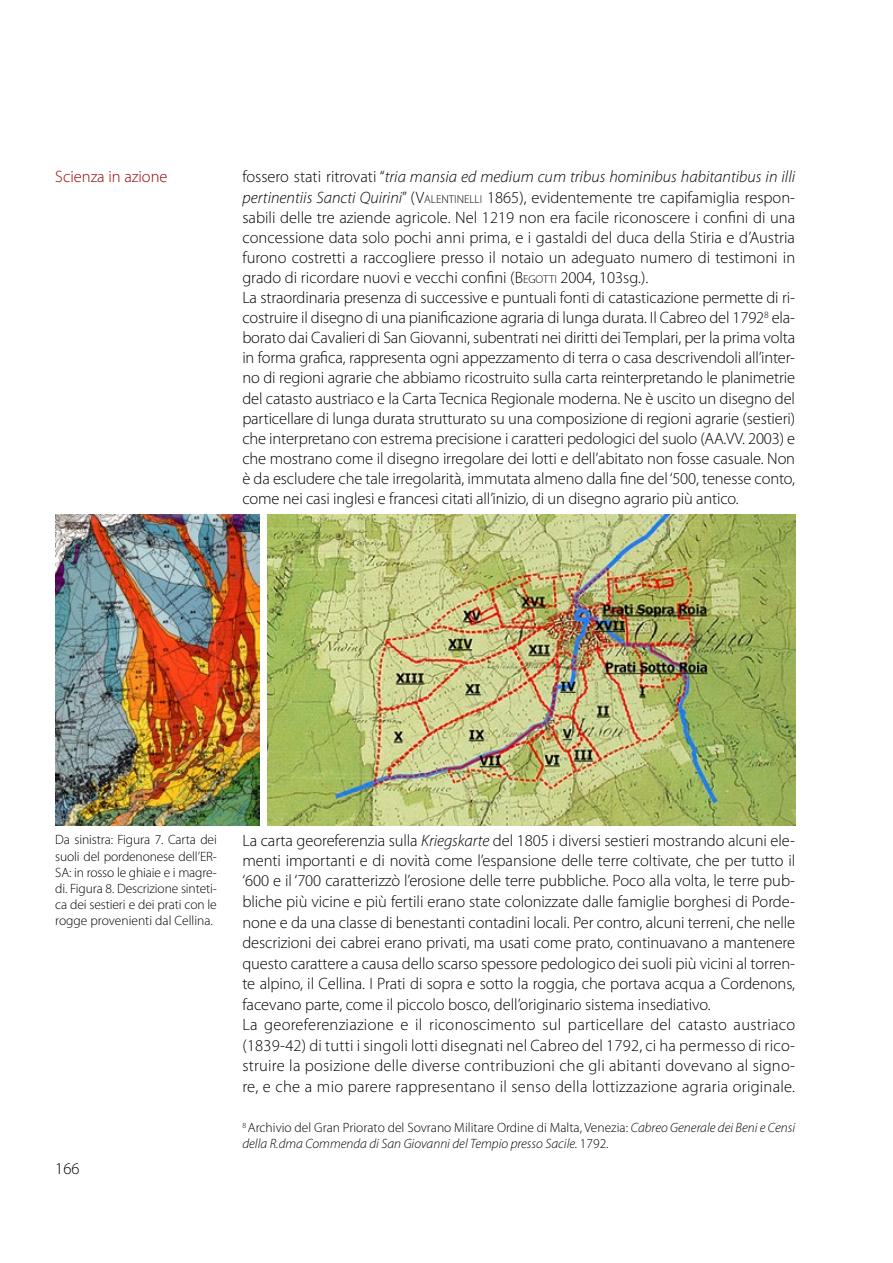
<style>
.page{position:relative;width:893px;height:1263px;background:#fff}
.page>*{position:absolute;margin:0;border:0;box-sizing:border-box;transform-origin:0 0}
.t1{font:300 16.5px/20.1px "Myriad Pro";letter-spacing:-.005em;color:#000}
.t2{font:300 16.5px "Myriad Pro";color:#950000}
.t3{font:300 13.5px/16.2px "Myriad Pro";letter-spacing:-.005em;color:#000;text-align:justify}
.t4{font:italic 300 13.5px/16.2px "Myriad Pro";color:#000}
.s1{font-style:italic}
.s2{font-style:inherit}
.s3{font-size:11.55px}
.s4{font-style:normal}
</style>
<div class="page">
<img style="left:55px;top:514px;width:204px;height:311px">
<img style="left:268px;top:514px;width:527px;height:311px">
<p class="t2" style="left:55px;top:167px;width:114px">Scienza in azione</p>
<p class="t1" style="left:242px;top:167px;width:554px">fossero stati ritrovati “<span class="s1">tria mansia ed medium cum tribus hominibus habitantibus in illi pertinentiis Sancti Quirini</span>” (<span class="s2">V</span><span class="s3">ALENTI NELLI</span> 1865), evidentemente tre capifamiglia respon&shy;sabili delle tre aziende agricole. Nel 1219 non era facile riconoscere i confini di una concessione data solo pochi anni prima, e i gastaldi del duca della Stiria e d’Austria furono costretti a raccogliere presso il notaio un adeguato numero di testimoni in grado di ricordare nuovi e vecchi confini (<span class="s2">B</span><span class="s3">EGOTTI</span> 2004, 103sg.).<br>La straordinaria presenza di successive e puntuali fonti di catasticazione permette di ri&shy;costruire il disegno di una pianificazione agraria di lunga durata. Il Cabreo del 1792<sup>8</sup> ela&shy;borato dai cavalieri di San Giovanni, subentrati nei diritti dei Templari, per la prima volta in forma grafica, rappresenta ogni appezzamento di terra o casa descrivendoli all’inter&shy;no di regioni agrarie che abbiamo ricostruito sulla carta reinterpretando le planimetrie del catasto austriaco e la Carta Tecnica Regionale moderna. Ne è uscito un disegno del particellare di lunga durata strutturato su una composizione di regioni agrarie (sestieri) che interpretano con estrema precisione i caratteri pedologici del suolo (AA.VV. 2003) e che mostrano come il disegno irregolare dei lotti e dell’abitato non fosse casuale. Non è da escludere che tale irregolarità, immutata almeno dalla fine del ‘500, tenesse conto, come nei casi inglesi e francesi citati all’inizio, di un disegno agrario più antico.</p>
<p class="t3" style="left:55px;top:832px;width:163px">Da sinistra: Figura 7. Carta dei suoli del pordenonese dell’ER-SA: in rosso le ghiaie e i magre&shy;di. Figura 8. Descrizione sinteti&shy;ca dei sestieri e dei prati con le rogge provenienti dal Cellina.</p>
<p class="t1" style="left:55px;top:1158px;width:26px">166</p>
<p class="t1" style="left:242px;top:830px;width:554px;line-height:20.5px">La carta georeferenzia sulla <span class="s1">Kriegskarte</span> del 1805 i diversi sestieri mostrando alcuni ele&shy;menti importanti e di novità come l’espansione delle terre coltivate, che per tutto il ‘600 e il ‘700 caratterizzò l’erosione delle terre pubbliche. Poco alla volta, le terre pub&shy;bliche più vicine e più fertili erano state colonizzate dalle famiglie borghesi di Porde&shy;none e da una classe di benestanti contadini locali. Per contro, alcuni terreni, che nelle descrizioni dei cabrei erano privati, ma usati come prato, continuavano a mantenere questo carattere a causa dello scarso spessore pedologico dei suoli più vicini al torren&shy;te alpino, il Cellina. I Prati di sopra e sotto la roggia, che portava acqua a Cordenons, facevano parte, come il piccolo bosco, dell’originario sistema insediativo.<br>La georeferenziazione e il riconoscimento sul particellare del catasto austriaco (1839-42) di tutti i singoli lotti disegnati nel Cabreo del 1792, ci ha permesso di rico&shy;struire la posizione delle diverse contribuzioni che gli abitanti dovevano al signo&shy;re, e che a mio parere rappresentano il senso della lottizzazione agraria originale.</p>
<p class="t4" style="left:242px;top:1119px;width:554px"><sup>8</sup> <span class="s4">Archivio del Gran Priorato del Sovrano Militare Ordine di Malta, Venezia:</span> Cabreo Generale dei Beni e Censi della R.dma Commenda di San Giovanni del Tempio presso Sacile. <span class="s4">1792.</span></p>
</div>
